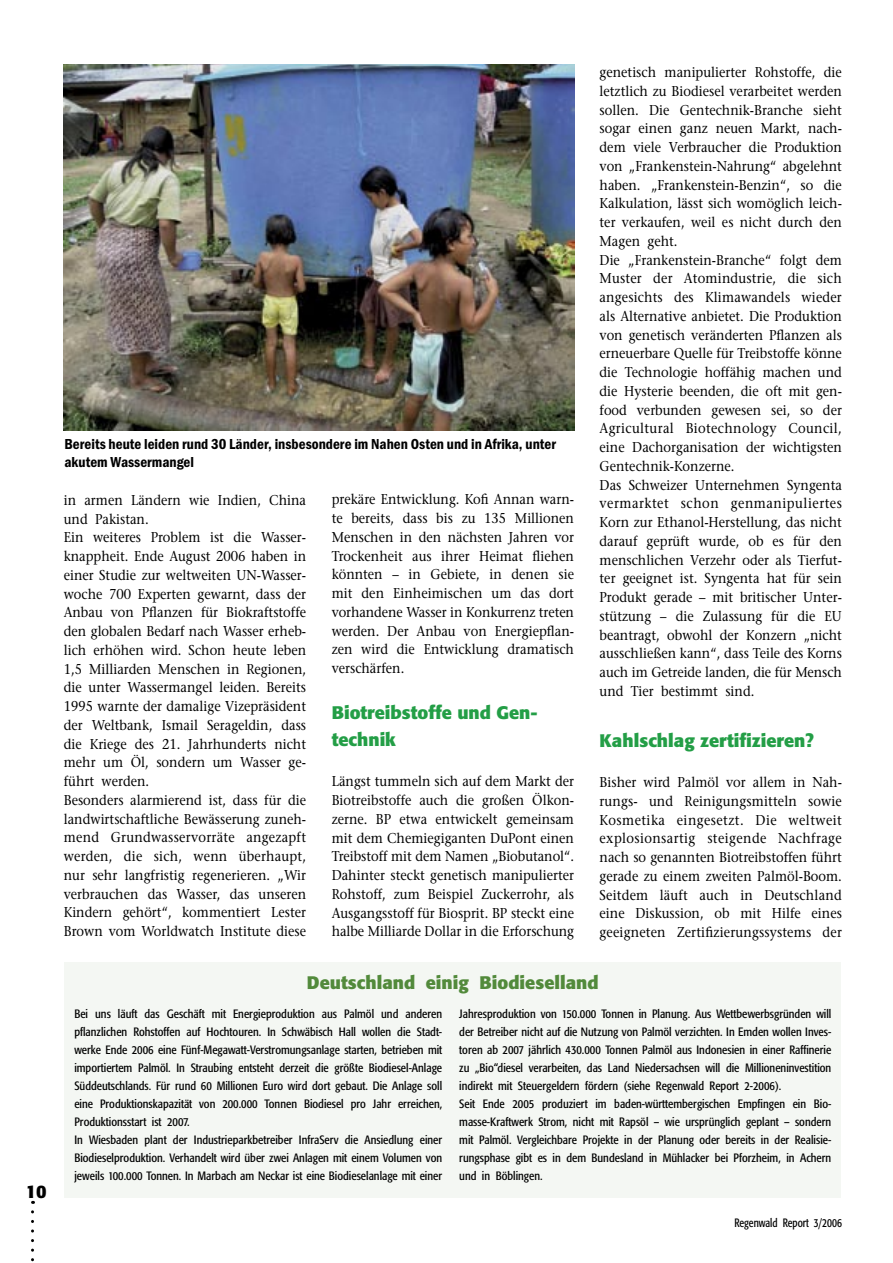
<style>
.page{position:relative;width:893px;height:1263px;background:#fff}
.page>*{position:absolute;margin:0;border:0;box-sizing:border-box;transform-origin:0 0}
.Zwischenzeilen{font:700 18px/27px "Formata";color:#239e46}
.Newshead{font:700 18px "Formata";color:#528a3b}
.t1{font:700 18px "Formata";color:#000}
.Bildunter{font:600 condensed 15px/18px "Franklin Itc T";color:#000}
.Fließtext{font:14.25px/18.8px "Stone Serif";color:#000;text-align:justify;scale:.9 1}
.Kastentext{font:condensed 12px/18px "Formata";color:#000;text-align:justify}
.Kastentext-2{font:condensed 12px "Formata";color:#000;scale:.9 1}
</style>
<div class="page">
<svg style="left:31px;top:1212px;width:3px;height:50px"></svg>
<div style="left:64px;top:962px;width:776px;height:236px;background:#f4f7f3"></div>
<img style="left:64px;top:65px;width:511px;height:365px">
<p class="t1" style="left:26px;top:1180px;width:22px">10</p>
<p class="Bildunter" style="left:64px;top:435px;width:493px">Bereits heute leiden rund 30 Länder, insbesondere im Nahen Osten und in Afrika, unter akutem Wassermangel</p>
<p class="Fließtext" style="left:64px;top:490px;width:271px">in armen Ländern wie Indien, China und Pakistan.</p>
<p class="Fließtext" style="left:64px;top:528px;width:271px">Ein weiteres Problem ist die Wasser&shy;knappheit. Ende August 2006 haben in einer Studie zur weltweiten UN-Wasser&shy;woche 700 Experten gewarnt, dass der Anbau von Pflanzen für Biokraftstoffe den globalen Bedarf nach Wasser erheb&shy;lich erhöhen wird. Schon heute leben 1,5 Milliarden Menschen in Regionen, die unter Wassermangel leiden. Bereits 1995 warnte der damalige Vizepräsident der Weltbank, Ismail Serageldin, dass die Kriege des 21. Jahrhunderts nicht mehr um Öl, sondern um Wasser ge&shy;führt werden.</p>
<p class="Fließtext" style="left:64px;top:790px;width:271px">Besonders alarmierend ist, dass für die landwirtschaftliche Bewässerung zuneh&shy;mend Grundwasservorräte angezapft werden, die sich, wenn überhaupt, nur sehr langfristig regenerieren. „Wir verbrauchen das Wasser, das unseren Kindern gehört“, kommentiert Lester Brown vom Worldwatch Institute diese</p>
<p class="Fließtext" style="left:332px;top:490px;width:271px">prekäre Entwicklung. Kofi Annan warn&shy;te bereits, dass bis zu 135 Millionen Menschen in den nächsten Jahren vor Trockenheit aus ihrer Heimat fliehen könnten – in Gebiete, in denen sie mit den Einheimischen um das dort vorhandene Wasser in Konkurrenz treten werden. Der Anbau von Energiepflan&shy;zen wird die Entwicklung dramatisch verschärfen.</p>
<p class="Zwischenzeilen" style="left:332px;top:699px;width:207px">Biotreibstoffe und Gen&shy;technik</p>
<p class="Fließtext" style="left:332px;top:772px;width:271px">Längst tummeln sich auf dem Markt der Biotreibstoffe auch die großen Ölkon&shy;zerne. BP etwa entwickelt gemeinsam mit dem Chemiegiganten DuPont einen Treibstoff mit dem Namen „Biobutanol“.<br>Dahinter steckt genetisch manipulierter Rohstoff, zum Beispiel Zuckerrohr, als Ausgangsstoff für Biosprit. BP steckt eine halbe Milliarde Dollar in die Erforschung</p>
<p class="Fließtext" style="left:600px;top:63px;width:271px">genetisch manipulierter Rohstoffe, die letztlich zu Biodiesel verarbeitet werden sollen. Die Gentechnik-Branche sieht sogar einen ganz neuen Markt, nach&shy;dem viele Verbraucher die Produktion von „Frankenstein-Nahrung“ abgelehnt haben. „Frankenstein-Benzin“, so die Kalkulation, lässt sich womöglich leich&shy;ter verkaufen, weil es nicht durch den Magen geht.</p>
<p class="Fließtext" style="left:600px;top:250px;width:271px">Die „Frankenstein-Branche“ folgt dem Muster der Atomindustrie, die sich angesichts des Klimawandels wieder als Alternative anbietet. Die Produktion von genetisch veränderten Pflanzen als erneuerbare Quelle für Treibstoffe könne die Technologie hoffähig machen und die Hysterie beenden, die oft mit gen&shy;food verbunden gewesen sei, so der Agricultural Biotechnology Council, eine Dachorganisation der wichtigsten Gentechnik-Konzerne.</p>
<p class="Fließtext" style="left:600px;top:475px;width:271px">Das Schweizer Unternehmen Syngenta vermarktet schon genmanipuliertes Korn zur Ethanol-Herstellung, das nicht darauf geprüft wurde, ob es für den menschlichen Verzehr oder als Tierfut&shy;ter geeignet ist. Syngenta hat für sein Produkt gerade – mit britischer Unter&shy;stützung – die Zulassung für die EU beantragt, obwohl der Konzern „nicht ausschließen kann“, dass Teile des Korns auch im Getreide landen, die für Mensch und Tier bestimmt sind.</p>
<p class="Zwischenzeilen" style="left:600px;top:727px;width:216px">Kahlschlag zertifizieren?</p>
<p class="Fließtext" style="left:600px;top:773px;width:271px">Bisher wird Palmöl vor allem in Nah&shy;rungs- und Reinigungsmitteln sowie Kosmetika eingesetzt. Die weltweit explosionsartig steigende Nachfrage nach so genannten Biotreibstoffen führt gerade zu einem zweiten Palmöl-Boom.<br>Seitdem läuft auch in Deutschland eine Diskussion, ob mit Hilfe eines geeigneten Zertifizierungssystems der</p>
<p class="Newshead" style="left:307px;top:971px;width:293px">Deutschland einig Biodieselland</p>
<p class="Kastentext" style="left:74px;top:1005px;width:369px">Bei uns läuft das Geschäft mit Energieproduktion aus Palmöl und anderen pflanzlichen Rohstoffen auf Hochtouren. In Schwäbisch Hall wollen die Stadt&shy;werke Ende 2006 eine Fünf-Megawatt-Verstromungsanlage starten, betrieben mit importiertem Palmöl. In Straubing entsteht derzeit die größte Biodiesel-Anlage Süddeutschlands. Für rund 60 Millionen Euro wird dort gebaut. Die Anlage soll eine Produktionskapazität von 200.000 Tonnen Biodiesel pro Jahr erreichen, Produktionsstart ist 2007.</p>
<p class="Kastentext" style="left:74px;top:1131px;width:369px">In Wiesbaden plant der Industrieparkbetreiber InfraServ die Ansiedlung einer Biodieselproduktion. Verhandelt wird über zwei Anlagen mit einem Volumen von jeweils 100.000 Tonnen. In Marbach am Neckar ist eine Biodieselanlage mit einer</p>
<p class="Kastentext" style="left:459px;top:1004px;width:374px">Jahresproduktion von 150.000 Tonnen in Planung. Aus Wettbewerbsgründen will der Betreiber nicht auf die Nutzung von Palmöl verzichten. In Emden wollen Inves&shy;toren ab 2007 jährlich 430.000 Tonnen Palmöl aus Indonesien in einer Raffinerie zu „Bio“diesel verarbeiten, das Land Niedersachsen will die Millioneninvestition indirekt mit Steuergeldern fördern (siehe Regenwald Report 2-2006).</p>
<p class="Kastentext" style="left:459px;top:1094px;width:374px">Seit Ende 2005 produziert im baden-württembergischen Empfingen ein Bio&shy;masse-Kraftwerk Strom, nicht mit Rapsöl – wie ursprünglich geplant – sondern mit Palmöl. Vergleichbare Projekte in der Planung oder bereits in der Realisie&shy;rungsphase gibt es in dem Bundesland in Mühlacker bei Pforzheim, in Achern und in Böblingen.</p>
<p class="Kastentext-2" style="left:734px;top:1216px;width:121px">Regenwald Report 3/2006</p>
</div>
